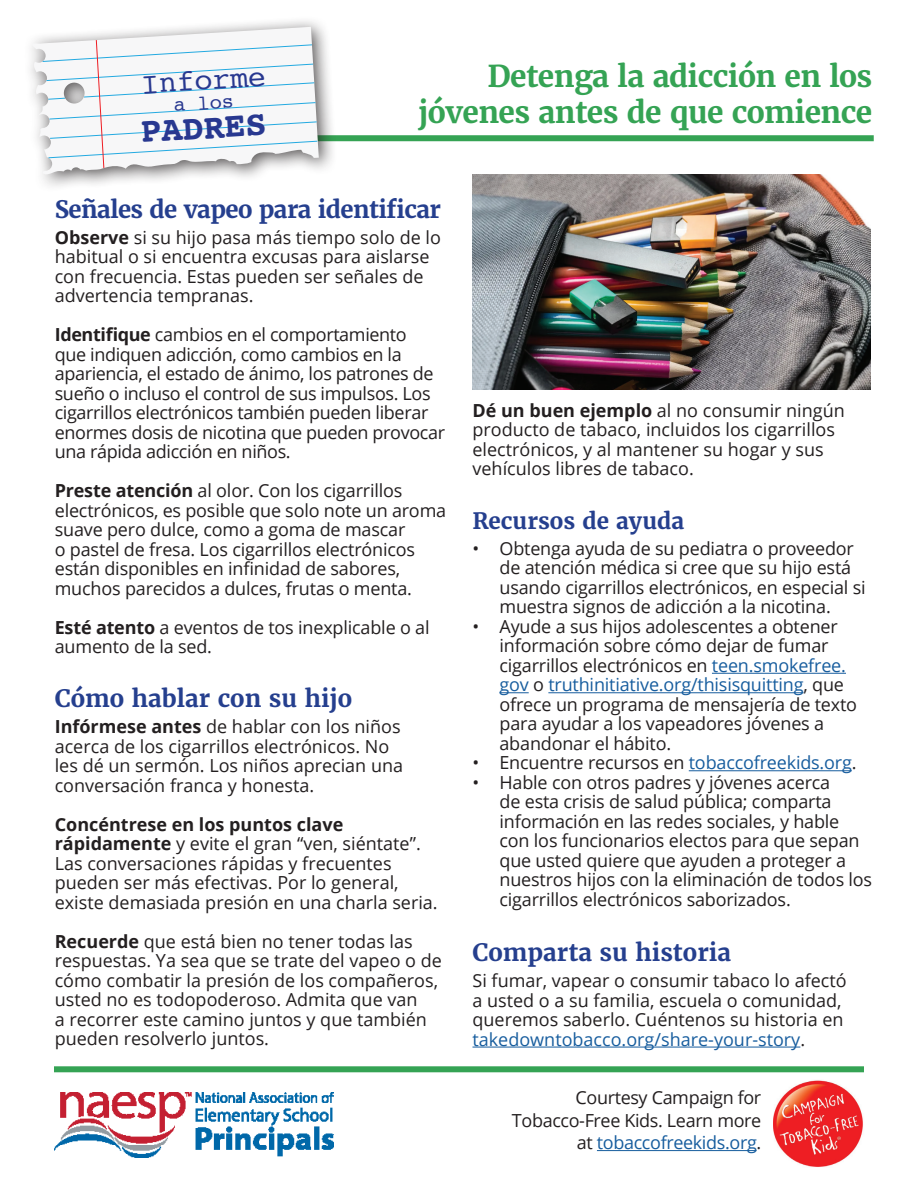
<style>
.page{position:relative;width:918px;height:1188px;background:#fff}
.page>*{position:absolute;margin:0;border:0;box-sizing:border-box;transform-origin:0 0}
.t1{font:700 35.4px "Courier";color:#283890}
.t2{font:700 30px/36px "Merriweather";letter-spacing:-.02em;color:#35a354;text-align:right}
.t3{font:30px "Courier";color:#283890}
.t4{font:700 24px "Merriweather";color:#253f8e}
.t5{font:700 24px "Merriweather";letter-spacing:-.025em;color:#253f8e}
.t6{font:700 22.5px "Merriweather";color:#253f8e}
.t7{font:20.4px "Courier";color:#283890}
.t8{font:18px/19.5px "Open Sans";letter-spacing:-.01em;color:#231f20}
.s1{font-weight:700}
.s2{color:#175d9e}
</style>
<div class="page">
<div style="left:65px;top:135px;width:809px;height:6px;background:#35a354"></div>
<div style="left:54px;top:1066px;width:810px;height:6px;background:#35a354"></div>
<img style="left:55px;top:1092px;width:278px;height:66px">
<div style="left:22px;top:16px;width:316px;height:177px;background:#231f20;opacity:.75"></div>
<svg style="left:32px;top:27px;width:287px;height:147px"></svg>
<hr style="left:712px;top:673px;width:134px;height:1px;background:#175d9e">
<svg style="left:500px;top:692px;width:29px;height:1px"></svg>
<hr style="left:548px;top:692px;width:255px;height:1px;background:#175d9e">
<hr style="left:689px;top:770px;width:163px;height:1px;background:#175d9e">
<hr style="left:472px;top:1047px;width:328px;height:1px;background:#175d9e">
<img style="left:472px;top:174px;width:399px;height:216px">
<hr style="left:597px;top:1150px;width:160px;height:1px;background:#175d9e">
<img style="left:774px;top:1080px;width:89px;height:87px">
<h2 class="t3" style="left:140px;top:61px;width:126px;rotate:-4deg">Informe</h2>
<p class="t7" style="left:172px;top:89px;width:62px;rotate:-4deg">a los</p>
<h1 class="t1" style="left:138px;top:103px;width:128px;rotate:-4deg">PADRES</h1>
<h2 class="t2" style="left:418px;top:58px;width:456px">Detenga la adicción en los jóvenes antes de que comience</h2>
<h3 class="t5" style="left:55px;top:194px;width:388px">Señales de vapeo para identificar</h3>
<p class="t8" style="left:55px;top:227px;width:388px"><span class="s1">Observe</span> si su hijo pasa más tiempo solo de lo habitual o si encuentra excusas para aislarse con frecuencia. Estas pueden ser señales de advertencia tempranas.</p>
<p class="t8" style="left:55px;top:325px;width:392px"><span class="s1">Identifique</span> cambios en el comportamiento<br>que indiquen adicción, como cambios en la apariencia, el estado de ánimo, los patrones de sueño o incluso el control de sus impulsos. Los cigarrillos electrónicos también pueden liberar enormes dosis de nicotina que pueden provocar una rápida adicción en niños.</p>
<p class="t8" style="left:55px;top:480px;width:393px"><span class="s1">Preste atención</span> al olor. Con los cigarrillos electrónicos, es posible que solo note un aroma suave pero dulce, como a goma de mascar<br>o pastel de fresa. Los cigarrillos electrónicos están disponibles en infinidad de sabores, muchos parecidos a dulces, frutas o menta.</p>
<p class="t8" style="left:55px;top:617px;width:376px"><span class="s1">Esté atento</span> a eventos de tos inexplicable o al aumento de la sed.</p>
<h3 class="t4" style="left:55px;top:683px;width:299px">Cómo hablar con su hijo</h3>
<p class="t8" style="left:55px;top:716px;width:350px"><span class="s1">Infórmese antes</span> de hablar con los niños acerca de los cigarrillos electrónicos. No les dé un sermón. Los niños aprecian una conversación franca y honesta.</p>
<p class="t8" style="left:55px;top:814px;width:384px"><span class="s1">Concéntrese en los puntos clave rápidamente</span> y evite el gran “ven, siéntate”.<br>Las conversaciones rápidas y frecuentes pueden ser más efectivas. Por lo general, existe demasiada presión en una charla seria.</p>
<p class="t8" style="left:55px;top:931px;width:389px"><span class="s1">Recuerde</span> que está bien no tener todas las respuestas. Ya sea que se trate del vapeo o de cómo combatir la presión de los compañeros, usted no es todopoderoso. Admita que van<br>a recorrer este camino juntos y que también pueden resolverlo juntos.</p>
<p class="t8" style="left:472px;top:400px;width:374px"><span class="s1">Dé un buen ejemplo</span> al no consumir ningún producto de tabaco, incluidos los cigarrillos electrónicos, y al mantener su hogar y sus vehículos libres de tabaco.</p>
<p class="t6" style="left:472px;top:506px;width:213px">Recursos de ayuda</p>
<p class="t8" style="left:500px;top:538px;width:368px;text-indent:-27px">• Obtenga ayuda de su pediatra o proveedor de atención médica si cree que su hijo está usando cigarrillos electrónicos, en especial si muestra signos de adicción a la nicotina.</p>
<p class="t8" style="left:500px;top:616px;width:359px;text-indent:-27px">• Ayude a sus hijos adolescentes a obtener información sobre cómo dejar de fumar cigarrillos electrónicos en <span class="s2">teen.smokefree. gov</span> o <span class="s2">truthinitiative.org/thisisquitting</span>, que ofrece un programa de mensajería de texto para ayudar a los vapeadores jóvenes a abandonar el hábito.</p>
<p class="t8" style="left:472px;top:753px;width:386px">• Encuentre recursos en <span class="s2">tobaccofreekids.org</span>.</p>
<p class="t8" style="left:500px;top:772px;width:374px;text-indent:-27px">• Hable con otros padres y jóvenes acerca<br>de esta crisis de salud pública; comparta información en las redes sociales, y hable con los funcionarios electos para que sepan que usted quiere que ayuden a proteger a nuestros hijos con la eliminación de todos los cigarrillos electrónicos saborizados.</p>
<h3 class="t4" style="left:472px;top:937px;width:260px">Comparta su historia</h3>
<p class="t8" style="left:472px;top:970px;width:376px">Si fumar, vapear o consumir tabaco lo afectó a usted o a su familia, escuela o comunidad, queremos saberlo. Cuéntenos su historia en <span class="s2">takedowntobacco.org/share-your-story</span>.</p>
<p class="t8" style="left:512px;top:1086px;width:251px;line-height:22.5px;text-align:right">Courtesy Campaign for<br>Tobacco-Free Kids. Learn more at <span class="s2">tobaccofreekids.org</span>.</p>
</div>
